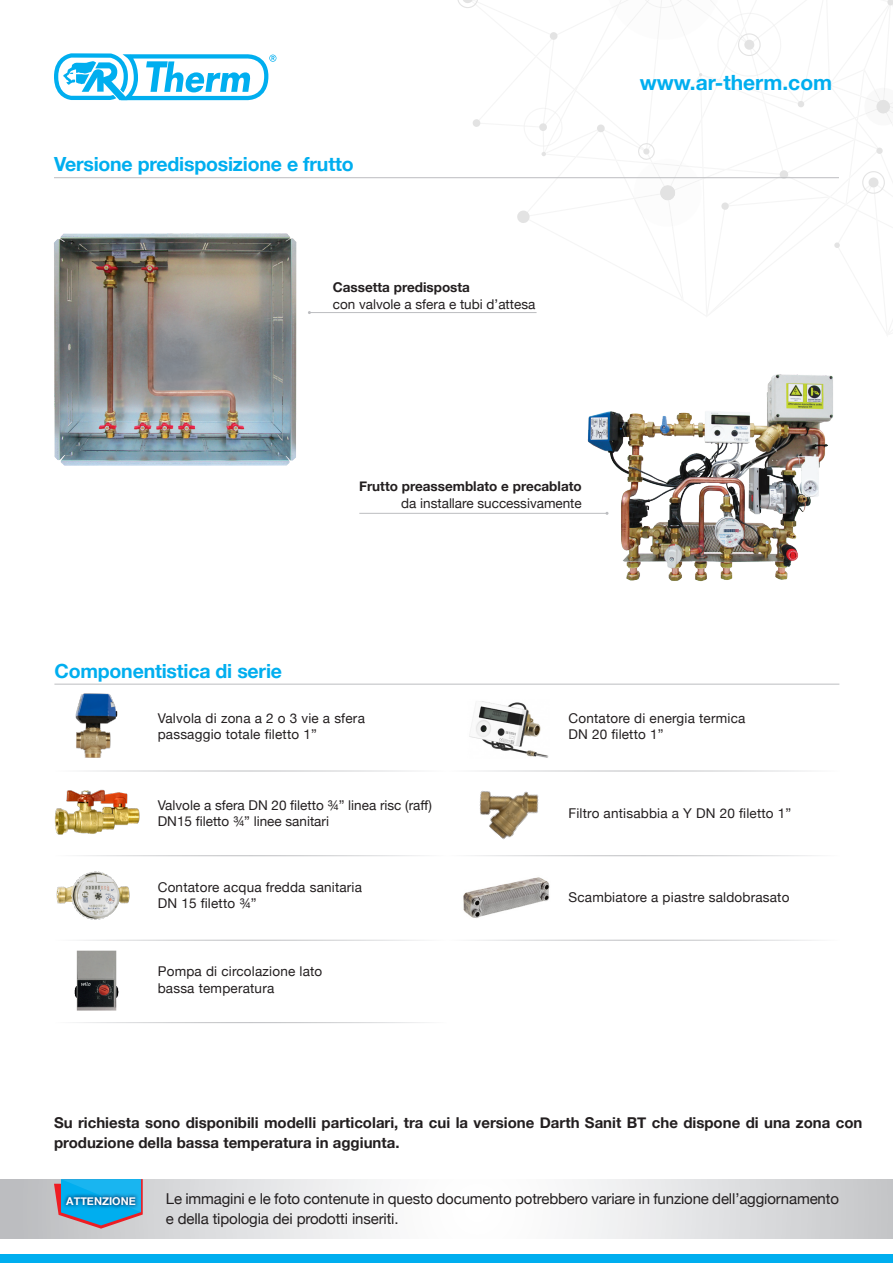
<style>
.page{position:relative;width:893px;height:1263px;background:#fff}
.page>*{position:absolute;margin:0;border:0;box-sizing:border-box;transform-origin:0 0}
.t1{font:700 21px "Helvetica Neue";color:#00aeef}
.t2{font:700 19.5px "Helvetica Neue";letter-spacing:-.01em;color:#00aeef}
.t3{font:700 15px/19.5px "Helvetica Neue";color:#231f20}
.t4{font:15px/19.5px "Helvetica Neue";letter-spacing:-.01em;color:#231f20}
.t5{font:13.5px "Helvetica Neue";letter-spacing:.015em;color:#231f20}
.t6{font:700 13.5px "Helvetica Neue";color:#231f20}
.punti_elenco{font:700 10.8px "Helvetica Neue";color:#fff}
</style>
<div class="page">
<svg style="left:456px;top:0;width:437px;height:248px"></svg>
<div style="left:0;top:1254px;width:893px;height:9px;background:#00aeef"></div>
<svg style="left:54px;top:53px;width:222px;height:48px"></svg>
<svg style="left:0;top:1179px;width:893px;height:59px"></svg>
<svg style="left:54px;top:1179px;width:89px;height:49px"></svg>
<svg style="left:62px;top:1193px;width:77px;height:16px"></svg>
<hr style="left:54px;top:177px;width:785px;height:1px;background:#bcbdc0">
<hr style="left:309px;top:312px;width:228px;height:1px;background:#bcbdc0">
<hr style="left:359px;top:513px;width:248px;height:1px;background:#bcbdc0">
<img style="left:54px;top:233px;width:257px;height:233px">
<img style="left:479px;top:791px;width:60px;height:49px">
<hr style="left:54px;top:684px;width:785px;height:1px;background:#bcbdc0">
<img style="left:75px;top:693px;width:43px;height:65px">
<img style="left:120px;top:792px;width:20px;height:33px">
<img style="left:54px;top:789px;width:66px;height:46px">
<img style="left:56px;top:871px;width:74px;height:49px">
<img style="left:463px;top:877px;width:87px;height:41px">
<img style="left:469px;top:701px;width:80px;height:57px">
<img style="left:74px;top:950px;width:45px;height:61px">
<img style="left:567px;top:374px;width:266px;height:208px">
<p class="t2" style="left:54px;top:149px;width:301px">Versione predisposizione e frutto</p>
<p class="t6" style="left:333px;top:277px;width:139px">Cassetta predisposta</p>
<p class="t5" style="left:333px;top:294px;width:204px">con valvole a sfera e tubi d’attesa</p>
<h1 class="t1" style="left:640px;top:66px;width:194px">www.ar-therm.com</h1>
<p class="t2" style="left:54px;top:655px;width:229px">Componentistica di serie</p>
<p class="t6" style="left:359px;top:476px;width:224px">Frutto preassemblato e precablato</p>
<p class="t5" style="left:401px;top:493px;width:182px">da installare successivamente</p>
<p class="t5" style="left:158px;top:708px;width:209px">Valvola di zona a 2 o 3 vie a sfera</p>
<p class="t5" style="left:158px;top:724px;width:161px">passaggio totale filetto 1”</p>
<p class="t5" style="left:158px;top:795px;width:276px">Valvole a sfera DN 20 filetto ¾” linea risc (raff)</p>
<p class="t5" style="left:158px;top:811px;width:173px">DN15 filetto ¾” linee sanitari</p>
<p class="t5" style="left:568px;top:708px;width:178px">Contatore di energia termica</p>
<p class="t5" style="left:568px;top:724px;width:97px">DN 20 filetto 1”</p>
<p class="t5" style="left:568px;top:803px;width:224px">Filtro antisabbia a Y DN 20 filetto 1”</p>
<p class="t5" style="left:158px;top:877px;width:206px">Contatore acqua fredda sanitaria</p>
<p class="t5" style="left:158px;top:894px;width:100px">DN 15 filetto ¾”</p>
<p class="t5" style="left:568px;top:887px;width:222px">Scambiatore a piastre saldobrasato</p>
<p class="t5" style="left:158px;top:962px;width:166px">Pompa di circolazione lato</p>
<p class="t5" style="left:158px;top:978px;width:118px">bassa temperatura</p>
<p class="t3" style="left:54px;top:1114px;width:810px">Su richiesta sono disponibili modelli particolari, tra cui la versione Darth Sanit BT che dispone di una zona con produzione della bassa temperatura in aggiunta.</p>
<p class="punti_elenco" style="left:66px;top:1192px;width:71px">ATTENZIONE</p>
<p class="t4" style="left:166px;top:1190px;width:675px">Le immagini e le foto contenute in questo documento potrebbero variare in funzione dell’aggiornamento e della tipologia dei prodotti inseriti.</p>
</div>
